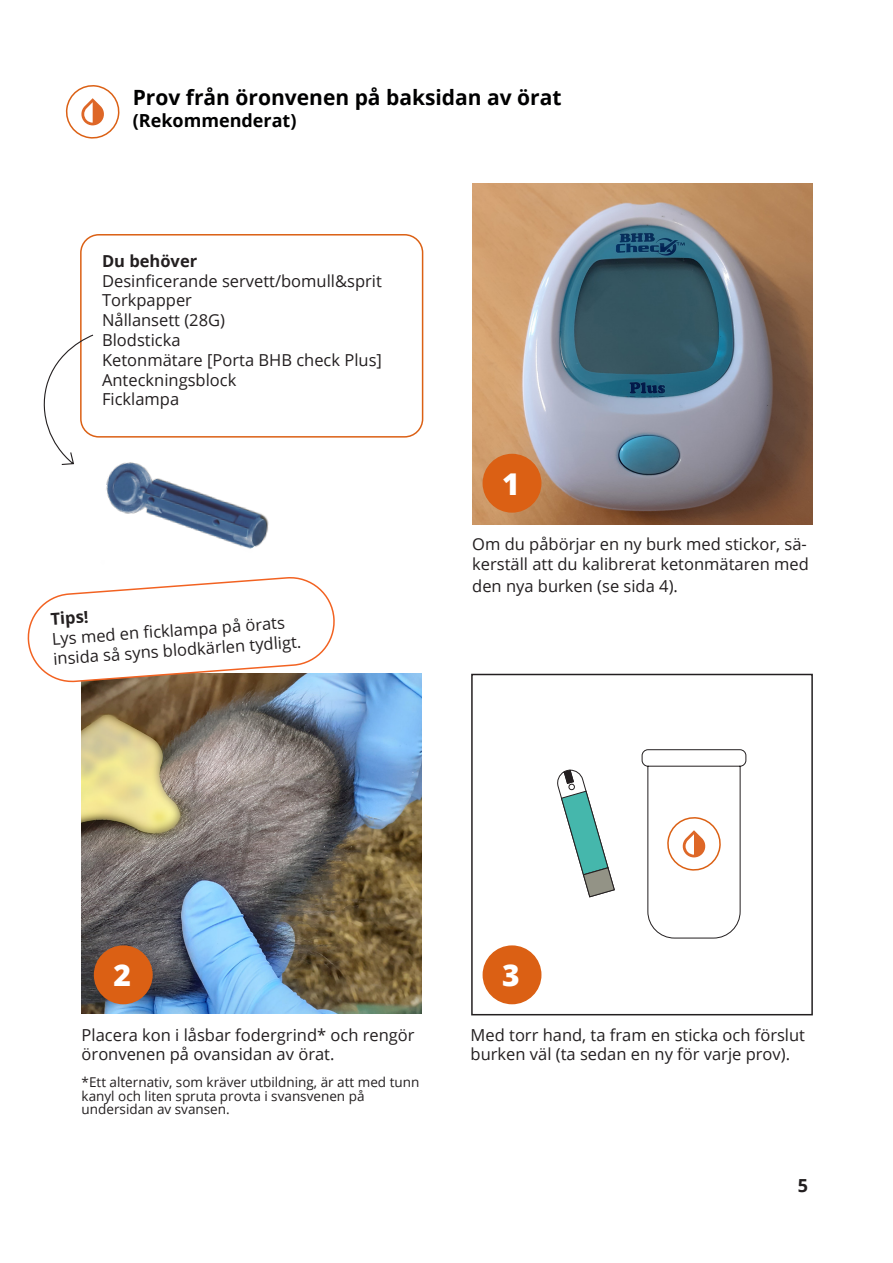
<style>
.page{position:relative;width:893px;height:1263px;background:#fff}
.page>*{position:absolute;margin:0;border:0;box-sizing:border-box;transform-origin:0 0}
.t1{font:800 30px "Open Sans";color:#fff}
.t2{font:700 21px "Open Sans";color:#000001}
.t3{font:700 18px "Open Sans";color:#000001}
.t4{font:700 18px "Open Sans";color:#231f20}
.t5{font:16.5px/19.8px "Open Sans";color:#231f20}
.t6{font:700 16.5px "Open Sans";color:#231f20}
.t7{font:13.5px/13.5px "Open Sans";color:#231f20}
</style>
<div class="page">
<img style="left:82px;top:674px;width:340px;height:340px">
<img style="left:472px;top:184px;width:340px;height:340px">
<div style="left:471px;top:674px;width:342px;height:341px;border:2px solid #231f20"></div>
<svg style="left:65px;top:85px;width:55px;height:54px"></svg>
<div style="left:483px;top:454px;width:58px;height:59px;background:#db6014;border-radius:50%"></div>
<div style="left:94px;top:945px;width:59px;height:59px;background:#db6014;border-radius:50%"></div>
<div style="left:483px;top:945px;width:58px;height:59px;background:#db6014;border-radius:50%"></div>
<div style="left:80px;top:234px;width:343px;height:204px;border:2px solid #db6014;border-radius:18px"></div>
<img style="left:95px;top:435px;width:178px;height:114px">
<svg style="left:43px;top:334px;width:51px;height:131px"></svg>
<svg style="left:27px;top:577px;width:309px;height:106px"></svg>
<svg style="left:557px;top:769px;width:58px;height:129px"></svg>
<div style="left:568px;top:783px;width:7px;height:7px;border:1px solid #231f20;border-radius:2px"></div>
<svg style="left:641px;top:749px;width:106px;height:190px"></svg>
<p class="t2" style="left:133px;top:83px;width:430px">Prov från öronvenen på baksidan av örat</p>
<p class="t3" style="left:133px;top:108px;width:165px">(Rekommenderat)</p>
<p class="t6" style="left:102px;top:249px;width:97px">Du behöver</p>
<p class="t5" style="left:102px;top:270px;width:281px">Desinficerande servett/bomull&amp;sprit</p>
<p class="t5" style="left:102px;top:290px;width:91px">Torkpapper</p>
<p class="t5" style="left:102px;top:310px;width:124px">Nållansett (28G)</p>
<p class="t5" style="left:102px;top:330px;width:281px">Blodsticka<br>Ketonmätare [Porta BHB check Plus]</p>
<p class="t5" style="left:102px;top:369px;width:136px">Anteckningsblock</p>
<p class="t5" style="left:102px;top:389px;width:79px">Ficklampa</p>
<p class="t6" style="left:50px;top:607px;width:39px;rotate:-4deg">Tips!</p>
<p class="t5" style="left:51px;top:628px;width:250px;rotate:-4deg">Lys med en fi cklampa på örats insida så syns blodkärlen tydligt.</p>
<p class="t1" style="left:502px;top:461px;width:19px">1</p>
<p class="t5" style="left:472px;top:534px;width:338px">Om du påbörjar en ny burk med stickor, sä&shy;kerställ att du kalibrerat ketonmätaren med</p>
<p class="t5" style="left:472px;top:575px;width:207px">den nya burken (se sida 4).</p>
<p class="t1" style="left:113px;top:953px;width:19px">2</p>
<p class="t1" style="left:502px;top:953px;width:19px">3</p>
<p class="t5" style="left:82px;top:1024px;width:334px">Placera kon i låsbar fodergrind* och rengör öronvenen på ovansidan av örat.</p>
<p class="t7" style="left:82px;top:1075px;width:339px">*Ett alternativ, som kräver utbildning, är att med tunn kanyl och liten spruta provta i svansvenen på</p>
<p class="t7" style="left:82px;top:1102px;width:150px">undersidan av svansen.</p>
<p class="t5" style="left:471px;top:1024px;width:336px">Med torr hand, ta fram en sticka och förslut burken väl (ta sedan en ny för varje prov).</p>
<p class="t4" style="left:798px;top:1172px;width:12px">5</p>
</div>
